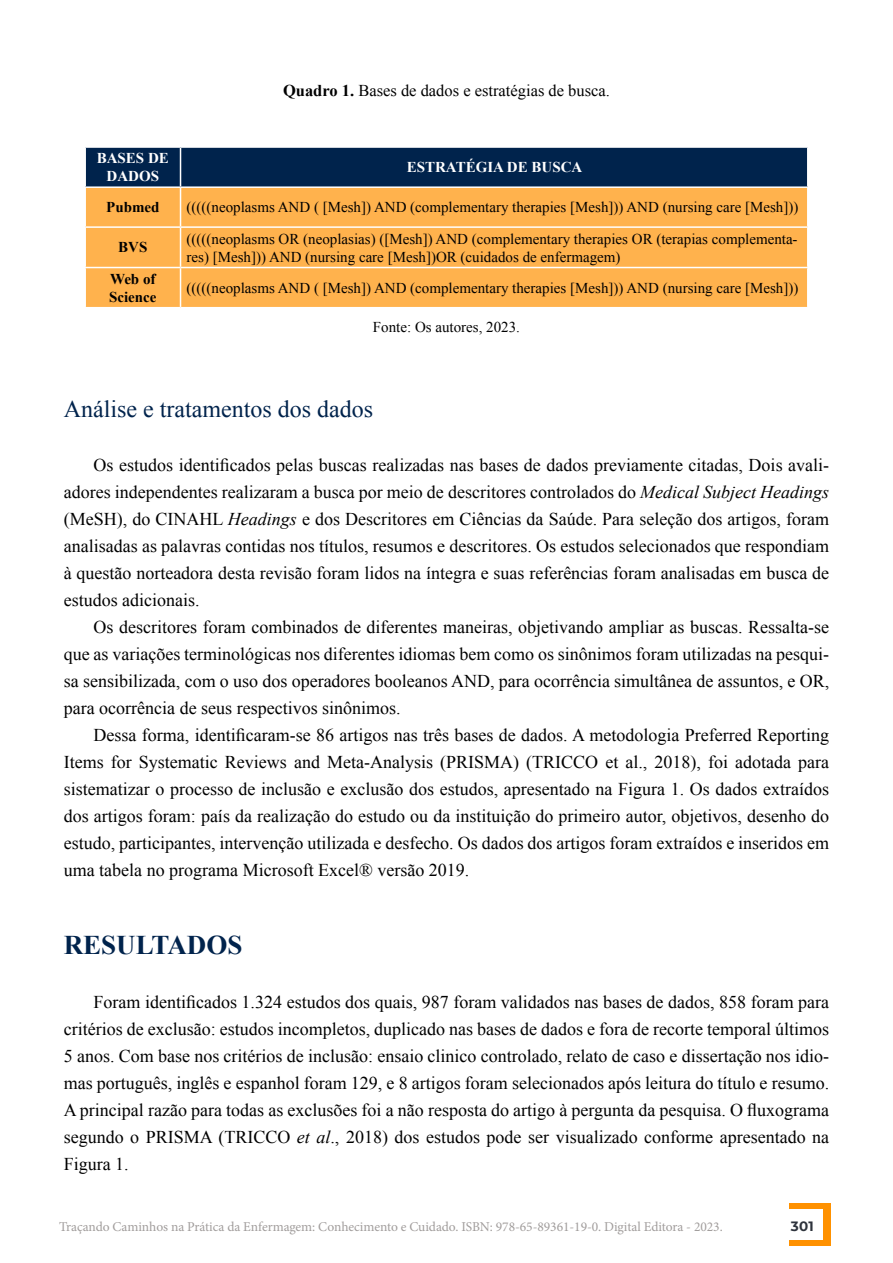
<style>
.page{position:relative;width:893px;height:1263px;background:#fff}
.page>*{position:absolute;margin:0;border:0;box-sizing:border-box;transform-origin:0 0}
.t1{font:700 27px "Times New Roman";color:#00234c}
.t2{font:24px "Times New Roman";color:#00234c}
.t3{font:18px/27px "Times New Roman";color:#000;text-align:justify}
.t4{font:16.5px "Times New Roman";color:#000}
.t5{font:15px/18px "Times New Roman";color:#000}
.t6{font:700 15px/18px "Times New Roman";color:#fff;text-align:center}
.t7{font:700 15px/18px "Times New Roman";color:#000}
.t8{font:13.5px "Minion Pro";letter-spacing:-.005em;color:#a19d9c}
.t9{font:700 13.5px "Montserrat";color:#2e333c}
.s1{font-weight:700}
.s2{font-style:italic}
</style>
<div class="page">
<div style="left:789px;top:1203px;width:41px;height:43px;background:#ff9100"></div>
<div style="left:735px;top:1210px;width:88px;height:30px;background:#fff"></div>
<div style="left:86px;top:148px;width:721px;height:38px;background:#00234c"></div>
<div style="left:86px;top:188px;width:721px;height:119px;background:#ffb24d"></div>
<hr style="left:180px;top:148px;width:1px;height:38px;background:#fff">
<hr style="left:180px;top:188px;width:1px;height:38px;background:#fff">
<hr style="left:84px;top:226px;width:97px;height:2px;background:#fff">
<hr style="left:181px;top:226px;width:627px;height:2px;background:#fff">
<hr style="left:180px;top:228px;width:1px;height:39px;background:#fff">
<hr style="left:84px;top:267px;width:97px;height:1px;background:#fff">
<hr style="left:181px;top:267px;width:627px;height:1px;background:#fff">
<hr style="left:180px;top:268px;width:1px;height:39px;background:#fff">
<p class="t4" style="left:283px;top:80px;width:328px"><span class="s1">Quadro 1.</span> Bases de dados e estratégias de busca.</p>
<p class="t6" style="left:97px;top:149px;width:74px">BASES DE<br>DADOS</p>
<p class="t6" style="left:407px;top:158px;width:177px">ESTRATÉGIA DE BUSCA</p>
<p class="t7" style="left:106px;top:198px;width:55px">Pubmed</p>
<p class="t5" style="left:187px;top:198px;width:613px">(((((neoplasms AND ( [Mesh]) AND (complementary therapies [Mesh])) AND (nursing care [Mesh]))</p>
<p class="t7" style="left:118px;top:238px;width:31px">BVS</p>
<p class="t5" style="left:187px;top:229px;width:613px">(((((neoplasms OR (neoplasias) ([Mesh]) AND (complementary therapies OR (terapias complementa&shy;res) [Mesh])) AND (nursing care [Mesh])OR (cuidados de enfermagem)</p>
<p class="t7" style="left:109px;top:269px;width:49px">Web of<br>Science</p>
<p class="t5" style="left:187px;top:279px;width:613px">(((((neoplasms AND ( [Mesh]) AND (complementary therapies [Mesh])) AND (nursing care [Mesh]))</p>
<p class="t5" style="left:373px;top:318px;width:149px">Fonte: Os autores, 2023.</p>
<h2 class="t2" style="left:64px;top:393px;width:311px">Análise e tratamentos dos dados</h2>
<p class="t3" style="left:64px;top:451px;width:767px;text-indent:30px">Os estudos identificados pelas buscas realizadas nas bases de dados previamente citadas, Dois avali&shy;adores independentes realizaram a busca por meio de descritores controlados do <span class="s2">Medical Subject Headings </span>(MeSH), do CINAHL <span class="s2">Headings</span> e dos Descritores em Ciências da Saúde. Para seleção dos artigos, foram analisadas as palavras contidas nos títulos, resumos e descritores. Os estudos selecionados que respondiam à questão norteadora desta revisão foram lidos na íntegra e suas referências foram analisadas em busca de estudos adicionais.</p>
<p class="t3" style="left:64px;top:613px;width:767px;text-indent:30px">Os descritores foram combinados de diferentes maneiras, objetivando ampliar as buscas. Ressalta-se que as variações terminológicas nos diferentes idiomas bem como os sinônimos foram utilizadas na pesqui&shy;sa sensibilizada, com o uso dos operadores booleanos AND, para ocorrência simultânea de assuntos, e OR, para ocorrência de seus respectivos sinônimos.</p>
<p class="t3" style="left:64px;top:721px;width:767px;text-indent:30px">Dessa forma, identificaram-se 86 artigos nas três bases de dados. A metodologia Preferred Reporting Items for Systematic Reviews and Meta-Analysis (PRISMA) (TRICCO et al., 2018), foi adotada para sistematizar o processo de inclusão e exclusão dos estudos, apresentado na Figura 1. Os dados extraídos dos artigos foram: país da realização do estudo ou da instituição do primeiro autor, objetivos, desenho do estudo, participantes, intervenção utilizada e desfecho. Os dados dos artigos foram extraídos e inseridos em uma tabela no programa Microsoft Excel® versão 2019.</p>
<h1 class="t1" style="left:64px;top:926px;width:180px">RESULTADOS</h1>
<p class="t3" style="left:64px;top:988px;width:767px;text-indent:30px">Foram identificados 1.324 estudos dos quais, 987 foram validados nas bases de dados, 858 foram para critérios de exclusão: estudos incompletos, duplicado nas bases de dados e fora de recorte temporal últimos 5 anos. Com base nos critérios de inclusão: ensaio clinico controlado, relato de caso e dissertação nos idio&shy;mas português, inglês e espanhol foram 129, e 8 artigos foram selecionados após leitura do título e resumo.<br>A principal razão para todas as exclusões foi a não resposta do artigo à pergunta da pesquisa. O fluxograma segundo o PRISMA (TRICCO <span class="s2">et al</span>., 2018) dos estudos pode ser visualizado conforme apresentado na Figura 1.</p>
<p class="t8" style="left:59px;top:1218px;width:665px">Traçando Caminhos na Prática da Enfermagem: Conhecimento e Cuidado. ISBN: 978-65-89361-19-0. Digital Editora - 2023.</p>
<p class="t9" style="left:791px;top:1217px;width:25px">301</p>
</div>
